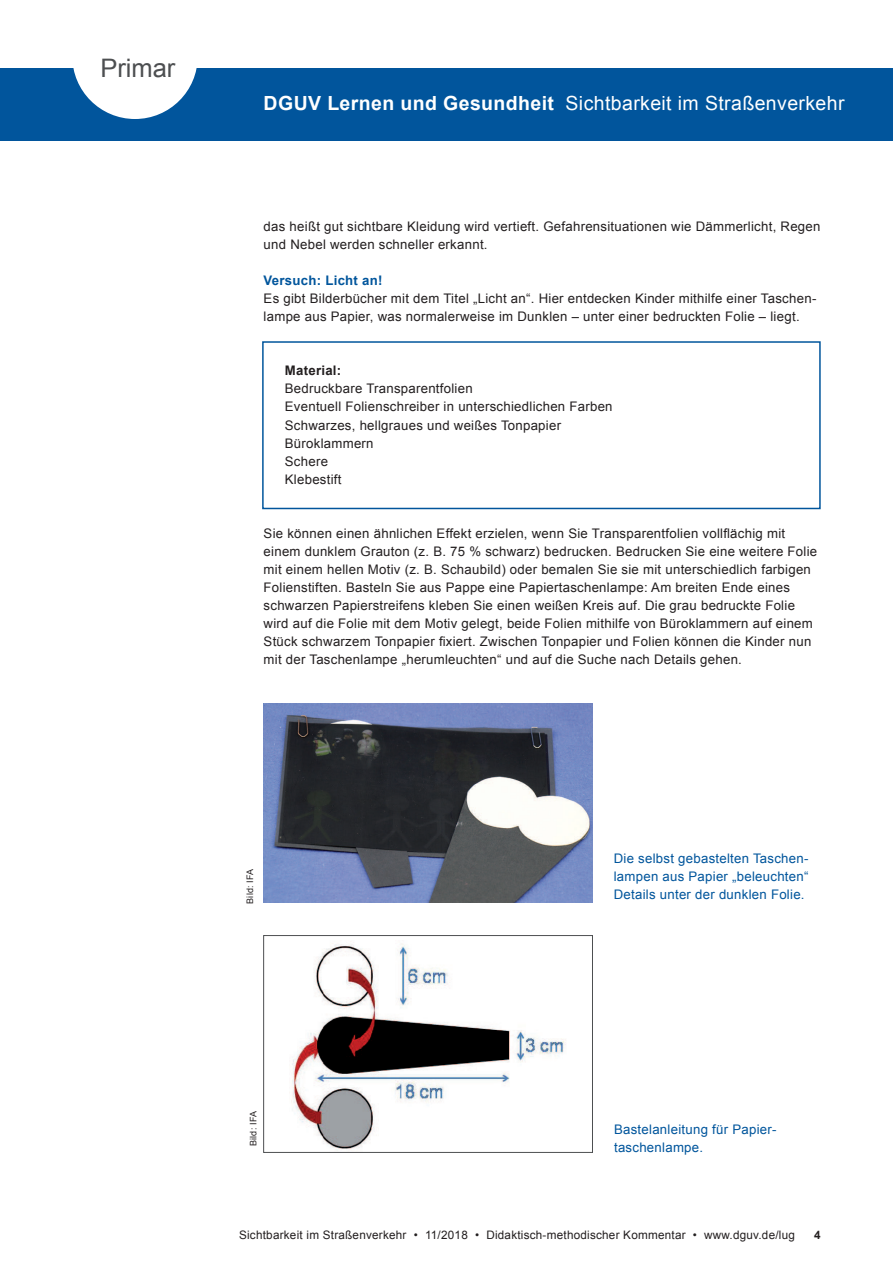
<style>
.page{position:relative;width:893px;height:1263px;background:#fff}
.page>*{position:absolute;margin:0;border:0;box-sizing:border-box;transform-origin:0 0}
.t1{font:25.5px "Arial";color:#4d4f51}
.t2{font:19.5px "Arial";letter-spacing:.02em;color:#fff}
.t3{font:13.2px/18px "Arial";letter-spacing:.02em;color:#231f20}
.t4{font:13.2px/18px "Arial";letter-spacing:.02em;color:#01559c;text-align:justify}
.t5{font:700 13.2px "Arial";letter-spacing:.02em;color:#01559c}
.t6{font:700 13.2px "Arial";letter-spacing:.02em;color:#231f20}
.t7{font:11.7px "Arial";letter-spacing:.02em;color:#231f20}
.t8{font:700 11.7px "Arial";color:#231f20}
.t9{font:9px "Arial";letter-spacing:.015em;color:#231f20}
.s1{font-weight:700}
</style>
<div class="page">
<div style="left:0;top:68px;width:893px;height:72px;background:#01559c"></div>
<svg style="left:73px;top:68px;width:124px;height:51px"></svg>
<div style="left:262px;top:341px;width:559px;height:168px;border:2px solid #01559c"></div>
<img style="left:264px;top:704px;width:328px;height:198px">
<img style="left:291px;top:943px;width:275px;height:208px">
<div style="left:263px;top:935px;width:330px;height:218px;border:1px solid #4d4f51"></div>
<h1 class="t1" style="left:100px;top:51px;width:77px">Primar</h1>
<h2 class="t2" style="left:264px;top:90px;width:582px"><span class="s1">DGUV Lernen und Gesundheit</span> Sichtbarkeit im Straßenverkehr</h2>
<p class="t3" style="left:264px;top:217px;width:558px">das heißt gut sichtbare Kleidung wird vertieft. Gefahrensituationen wie Dämmerlicht, Regen und Nebel werden schneller erkannt.</p>
<p class="t5" style="left:264px;top:271px;width:120px">Versuch: Licht an!</p>
<p class="t3" style="left:264px;top:289px;width:554px">Es gibt Bilderbücher mit dem Titel „Licht an“. Hier entdecken Kinder mithilfe einer Taschen&shy;lampe aus Papier, was normalerweise im Dunklen – unter einer bedruckten Folie – liegt.</p>
<p class="t6" style="left:285px;top:362px;width:58px">Material:</p>
<p class="t3" style="left:285px;top:380px;width:329px">Bedruckbare Transparentfolien<br>Eventuell Folienschreiber in unterschiedlichen Farben<br>Schwarzes, hellgraues und weißes Tonpapier<br>Büroklammern<br>Schere<br>Klebestift</p>
<p class="t3" style="left:264px;top:524px;width:555px">Sie können einen ähnlichen Effekt erzielen, wenn Sie Transparentfolien vollflächig mit einem dunklem Grauton (z. B. 75 % schwarz) bedrucken. Bedrucken Sie eine weitere Folie mit einem hellen Motiv (z. B. Schaubild) oder bemalen Sie sie mit unterschiedlich farbigen Folienstiften. Basteln Sie aus Pappe eine Papiertaschenlampe: Am breiten Ende eines schwarzen Papierstreifens kleben Sie einen weißen Kreis auf. Die grau bedruckte Folie wird auf die Folie mit dem Motiv gelegt, beide Folien mithilfe von Büroklammern auf einem Stück schwarzem Tonpapier fixiert. Zwischen Tonpapier und Folien können die Kinder nun mit der Taschenlampe „herumleuchten“ und auf die Suche nach Details gehen.</p>
<p class="t9" style="left:244px;top:904px;width:36px;rotate:-90deg">Bild: IFA</p>
<p class="t4" style="left:614px;top:850px;width:196px">Die selbst gebastelten Taschen&shy;lampen aus Papier „beleuchten“ Details unter der dunklen Folie.</p>
<p class="t9" style="left:247px;top:1146px;width:36px;rotate:-90deg">Bild: IFA</p>
<p class="t4" style="left:614px;top:1121px;width:164px">Bastelanleitung für Papier&shy;taschenlampe.</p>
<p class="t7" style="left:239px;top:1228px;width:557px">Sichtbarkeit im Straßenverkehr • 11/2018 • Didaktisch-methodischer Kommentar • www.dguv.de/lug</p>
<p class="t8" style="left:814px;top:1227px;width:8px">4</p>
</div>
